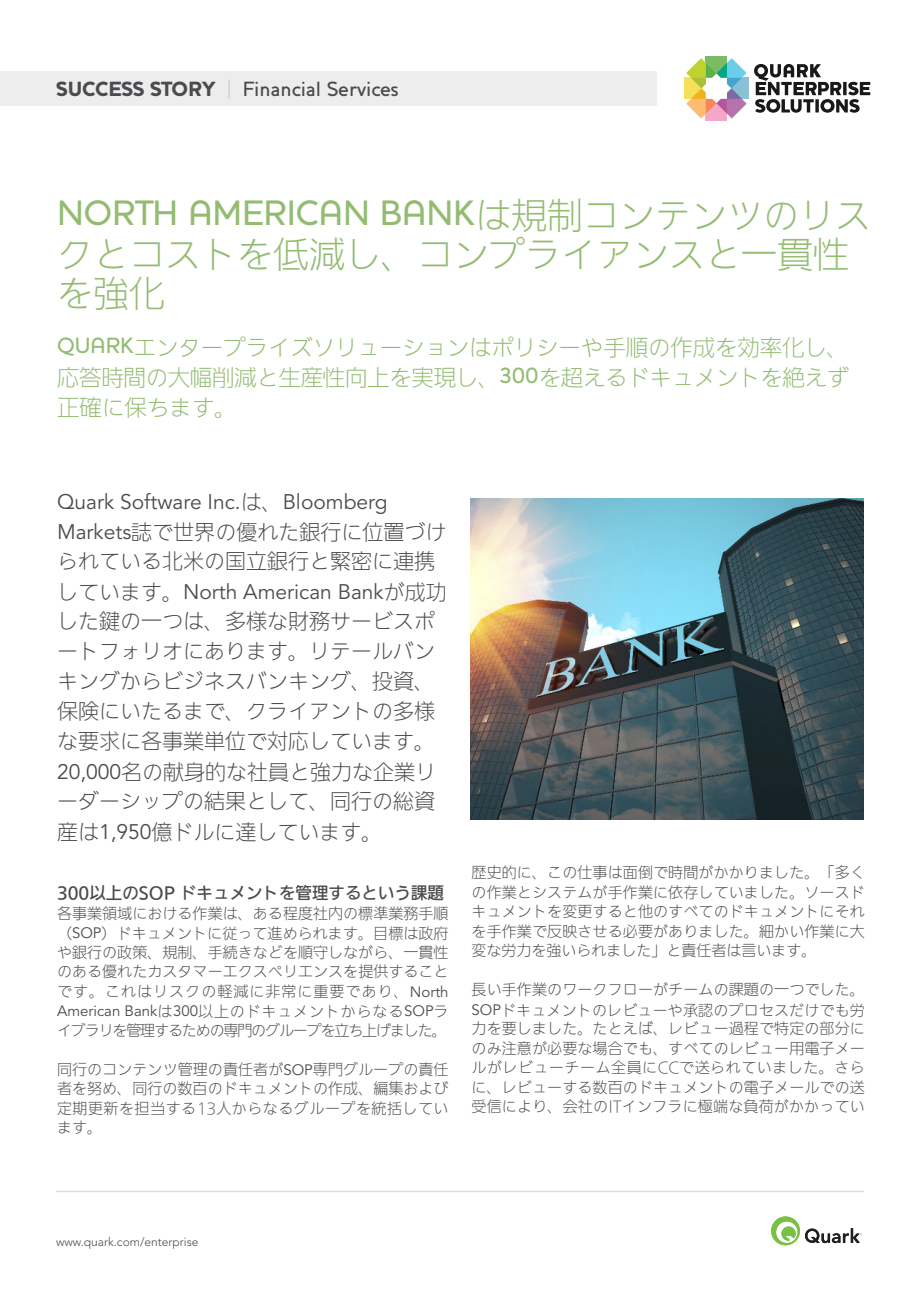
<style>
.page{position:relative;width:920px;height:1290px;background:#fff}
.page>*{position:absolute;margin:0;border:0;box-sizing:border-box;transform-origin:0 0}
.t1{font:500 36px "Houschka";color:#93bc72}
.t2{font:300 36px/39px "Iwa UD Go Hon Pro";color:#93bc72}
.t3{font:300 22.5px/30px "Iwa UD Go Hon Pro";letter-spacing:-.015em;color:#93bc72;text-align:justify}
.t4{font:300 21px/30.2px "Iwa UD Go Hon Pro";color:#4a4b4e}
.t5{font:21px "Avenir";color:#4a4b4e}
.t6{font:500 21px "Houschka";color:#4a4b4e}
.t7{font:500 16.5px "Iwa UD Go Hon Pro";color:#4a4b4e}
.t8{font:300 15px/19.5px "Iwa UD Go Hon Pro";letter-spacing:.01em;color:#4a4b4e;text-align:justify}
.t9{font:15px "Avenir";color:#4a4b4e}
.t10{font:300 15px "Iwa UD Go Hon Pro";letter-spacing:-.075em;color:#4a4b4e}
.t11{font:300 12px "Avenir";color:#4a4b4e}
.s1{font-weight:900}
.s2{font-weight:100}
.s3{font-family:"Iwa UD Go Hon Pro";font-weight:300}
.s4{font-family:"Houschka";font-weight:500}
.s5{font-family:"Avenir";font-weight:400}
</style>
<div class="page">
<div style="left:0;top:71px;width:657px;height:34px;background:#ededed"></div>
<svg style="left:771px;top:1216px;width:91px;height:29px"></svg>
<div style="left:684px;top:78px;width:33px;height:21px;background:#f6e05a"></div>
<div style="left:716px;top:78px;width:33px;height:21px;background:#88c0d5"></div>
<div style="left:706px;top:56px;width:21px;height:32px;background:#7bbb63"></div>
<div style="left:706px;top:88px;width:21px;height:32px;background:#f5a7c8"></div>
<svg style="left:686px;top:58px;width:61px;height:61px"></svg>
<svg style="left:754px;top:64px;width:116px;height:49px"></svg>
<hr style="left:56px;top:1191px;width:808px;height:1px;background:#dbdbdc">
<img style="left:470px;top:499px;width:393px;height:321px">
<h3 class="t6" style="left:56px;top:77px;width:344px"><span class="s1">SUCCESS STORY</span> <span class="s2">|</span> Financial Services</h3>
<h1 class="t1" style="left:57px;top:192px;width:815px">NORTH AMERICAN BANK<span class="s3">は規制コンテンツのリス</span></h1>
<h1 class="t2" style="left:57px;top:237px;width:793px">クとコストを低減し、コンプライアンスと一貫性を強化</h1>
<h2 class="t3" style="left:57px;top:334px;width:794px"><span class="s4">QUARK</span>エンタープライズソリューションはポリシーや手順の作成を効率化し、応答時間の大幅削減と生産性向上を実現し、<span class="s4">300</span>を超えるドキュメントを絶えず正確に保ちます。</h2>
<h3 class="t5" style="left:57px;top:489px;width:332px">Quark Software Inc.<span class="s3">は、</span>Bloomberg</h3>
<h3 class="t4" style="left:57px;top:518px;width:391px;line-height:29.1px"><span class="s5">Markets</span>誌で世界の優れた銀行に位置づけられている北米の国立銀行と緊密に連携</h3>
<h3 class="t5" style="left:57px;top:579px;width:391px"><span class="s3">しています。</span>North American Bank<span class="s3">が成功</span></h3>
<h3 class="t4" style="left:57px;top:607px;width:381px;text-align:justify">した鍵の一つは、多様な財務サービスポートフォリオにあります。リテールバンキングからビジネスバンキング、投資、保険にいたるまで、クライアントの多様な要求に各事業単位で対応しています。<span class="s5">20,000</span>名の献身的な社員と強力な企業リーダーシップの結果として、同行の総資産は<span class="s5">1,950</span>億ドルに達しています。</h3>
<p class="t7" style="left:57px;top:881px;width:388px">300以上のSOP ドキュメントを管理するという課題</p>
<p class="t8" style="left:57px;top:904px;width:393px">各事業領域における作業は、ある程度社内の標準業務手順（<span class="s5">SOP</span>）ドキュメントに従って進められます。目標は政府や銀行の政策、規制、手続きなどを順守しながら、一貫性のある優れたカスタマーエクスペリエンスを提供することです。これはリスクの軽減に非常に重要であり、<span class="s5">North</span></p>
<p class="t9" style="left:57px;top:1002px;width:393px">American Bank<span class="s3">は</span>300<span class="s3">以上のドキュメントからなる</span>SOP<span class="s3">ラ</span></p>
<p class="t10" style="left:57px;top:1020px;width:391px">イブラリを管理するための専門のグループを立ち上げました。</p>
<p class="t8" style="left:57px;top:1061px;width:393px">同行のコンテンツ管理の責任者が<span class="s5">SOP</span>専門グループの責任者を努め、同行の数百のドキュメントの作成、編集および定期更新を担当する13人からなるグループを統括しています。</p>
<p class="t8" style="left:472px;top:864px;width:395px">歴史的に、この仕事は面倒で時間がかかりました。「多くの作業とシステムが手作業に依存していました。ソースドキュメントを変更すると他のすべてのドキュメントにそれを手作業で反映させる必要がありました。細かい作業に大変な労力を強いられました」と責任者は言います。</p>
<p class="t8" style="left:472px;top:981px;width:395px">長い手作業のワークフローがチームの課題の一つでした。<span class="s5">SOP</span>ドキュメントのレビューや承認のプロセスだけでも労力を要しました。たとえば、レビュー過程で特定の部分にのみ注意が必要な場合でも、すべてのレビュー用電子メールがレビューチーム全員にCCで送られていました。さらに、レビューする数百のドキュメントの電子メールでの送受信により、会社のITインフラに極端な負荷がかかってい</p>
<p class="t11" style="left:56px;top:1234px;width:144px">www.quark.com/enterprise</p>
</div>
